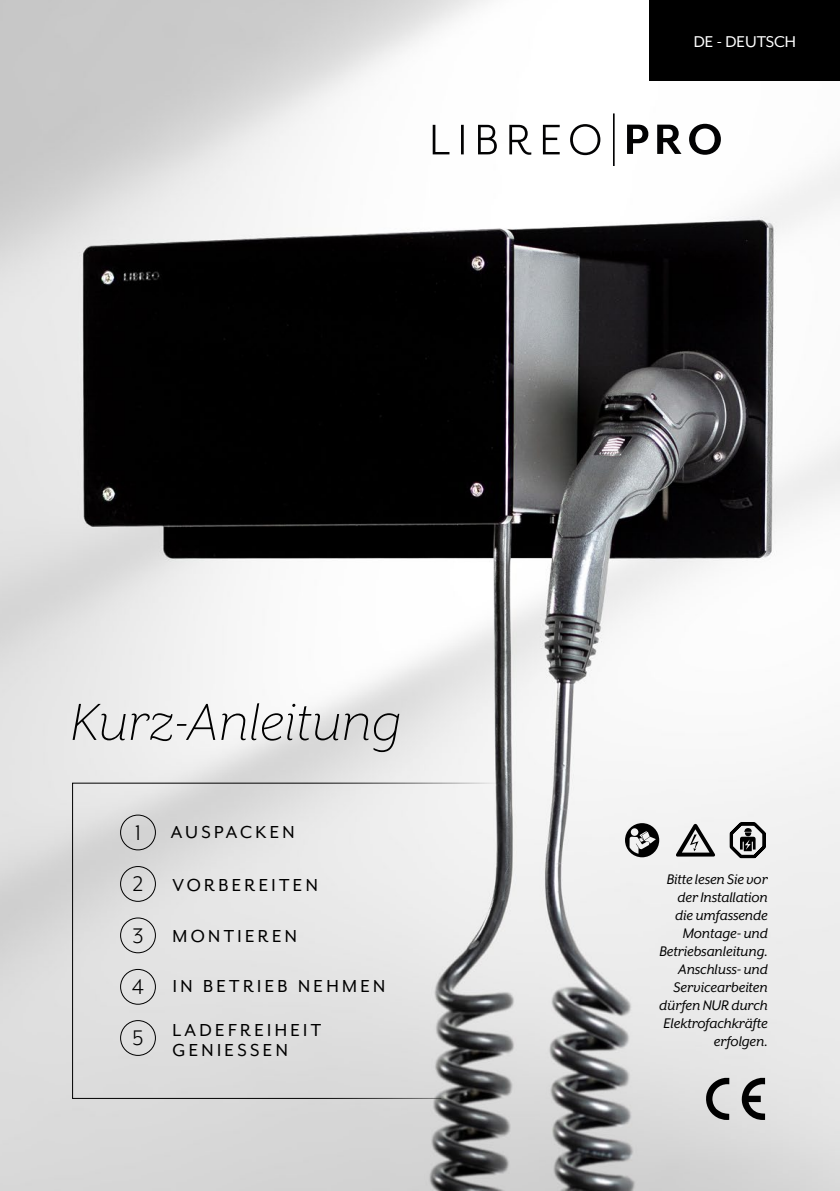
<style>
.page{position:relative;width:840px;height:1191px;background:#fff}
.page>*{position:absolute;margin:0;border:0;box-sizing:border-box;transform-origin:0 0}
.t1{font:italic 300 60px "Mr Eaves XL San OT";letter-spacing:.005em;color:#000}
.t2{font:24.4px "Mr Eaves XL San OT";color:#000}
.t3{font:20px/20px "Mr Eaves XL San OT";letter-spacing:.17em;color:#000}
.t4{font:18px "Mr Eaves XL San OT";color:#fff}
.t5{font:italic 16px/18px "Mr Eaves XL San OT";letter-spacing:-.01em;color:#000;text-align:right}
.s1{font-size:24.4px}
</style>
<div class="page">
<img style="left:0;top:0;width:839px;height:1191px">
<svg style="left:739px;top:1077px;width:25px;height:43px"></svg>
<svg style="left:704px;top:1077px;width:24px;height:43px"></svg>
<svg style="left:624px;top:823px;width:34px;height:34px"></svg>
<svg style="left:726px;top:819px;width:41px;height:41px"></svg>
<svg style="left:675px;top:823px;width:40px;height:33px"></svg>
<svg style="left:71px;top:782px;width:428px;height:317px;background:#d7d8d8"></svg>
<div style="left:120px;top:917px;width:36px;height:36px;border:1px solid #000;border-radius:50%"></div>
<div style="left:649px;top:0;width:190px;height:81px;background:#000"></div>
<svg style="left:432px;top:113px;width:182px;height:53px"></svg>
<svg style="left:626px;top:125px;width:22px;height:29px"></svg>
<svg style="left:656px;top:125px;width:25px;height:29px"></svg>
<svg style="left:688px;top:124px;width:32px;height:31px"></svg>
<p class="t4" style="left:693px;top:32px;width:104px">DE - DEUTSCH</p>
<h1 class="t1" style="left:71px;top:692px;width:331px">Kurz-Anleitung</h1>
<p class="t3" style="left:135px;top:822px;width:161px"><span class="s1">1</span> AUSPACKEN</p>
<p class="t3" style="left:133px;top:875px;width:186px"><span class="s1">2</span> VORBEREITEN</p>
<p class="t3" style="left:132px;top:925px;width:166px"><span class="s1">3</span> MONTIEREN</p>
<p class="t3" style="left:132px;top:976px;width:255px"><span class="s1">4</span> IN BETRIEB NEHMEN</p>
<p class="t3" style="left:172px;top:1020px;width:150px">LADEFREIHEIT<br>GENIESSEN</p>
<h2 class="t2" style="left:132px;top:1026px;width:12px">5</h2>
<p class="t5" style="left:658px;top:870px;width:110px">Bitte lesen Sie vor der Installation die umfassende<br>Montage- und<br>Betriebsanleitung.<br>Anschluss- und<br>Servicearbeiten dürfen NUR durch<br>Elektrofachkräfte erfolgen.</p>
</div>
